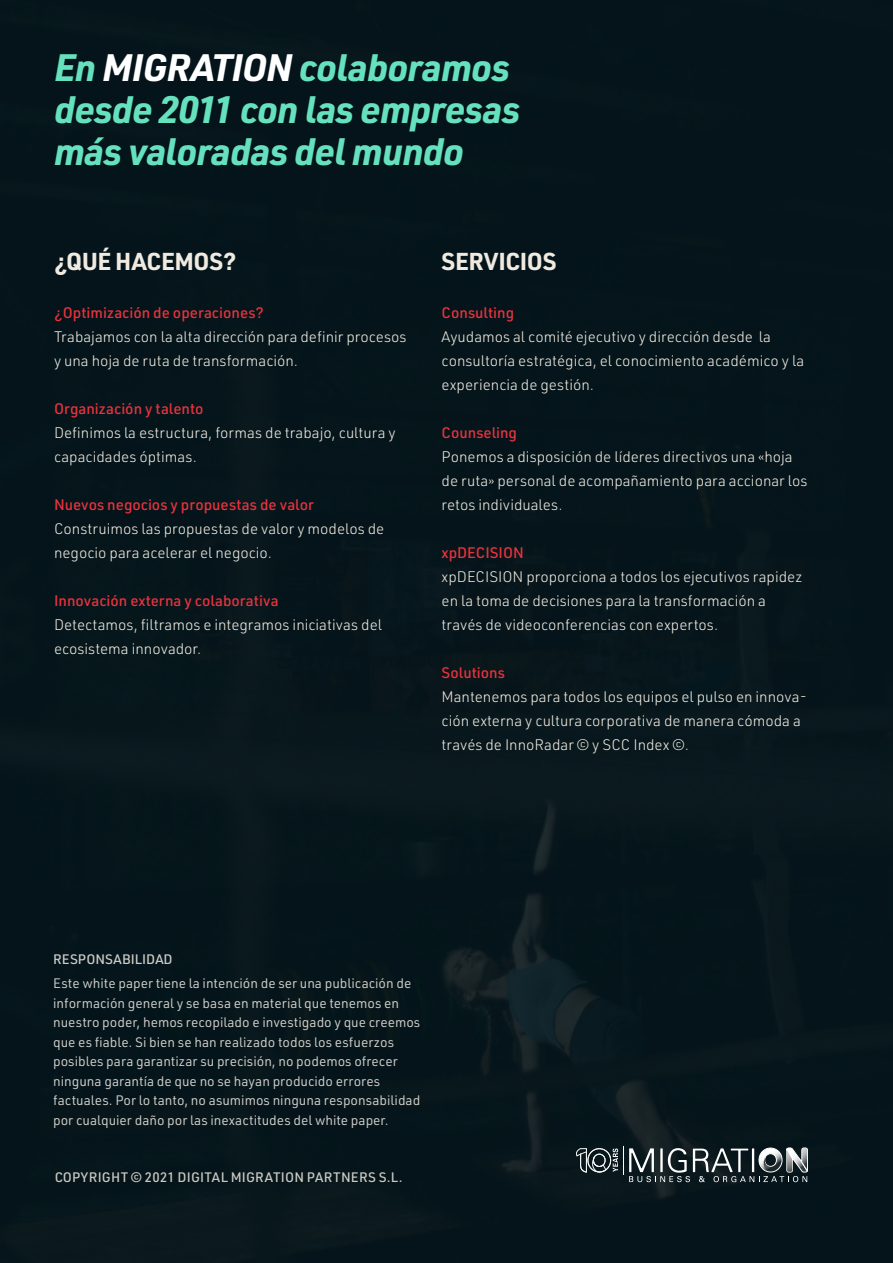
<style>
.page{position:relative;width:893px;height:1263px;background:#05171e}
.page>*{position:absolute;margin:0;border:0;box-sizing:border-box;transform-origin:0 0}
.t1{font:italic 700 37.5px/42px "URWDIN";letter-spacing:-.025em;color:#66e1be}
.t2{font:700 24px "URWDIN";letter-spacing:-.015em;color:#f0eae0}
.t3{font:300 15px/24px "URWDIN";color:#f0eae0}
.t4{font:500 15px "URWDIN";color:#e9323d}
.t5{font:13.5px/19.5px "URWDIN";color:#f3eee7}
.t6{font:500 13.5px "URWDIN";letter-spacing:.015em;color:#f0eae0}
.t7{font:500 13.5px "URWDIN";color:#f3eee7}
.s1{color:#fff}
</style>
<div class="page">
<svg style="left:576px;top:1146px;width:231px;height:36px"></svg>
<h1 class="t1" style="left:54px;top:45px;width:468px">En <span class="s1">MIGRATION</span> colaboramos desde 2011 con las empresas más valoradas del mundo</h1>
<h2 class="t2" style="left:54px;top:245px;width:184px">¿QUÉ HACEMOS?</h2>
<p class="t4" style="left:54px;top:303px;width:211px">¿Optimización de operaciones?</p>
<p class="t3" style="left:54px;top:324px;width:354px">Trabajamos con la alta dirección para definir procesos y una hoja de ruta de transformación.</p>
<p class="t4" style="left:54px;top:399px;width:151px">Organización y talento</p>
<p class="t3" style="left:54px;top:420px;width:343px">Definimos la estructura, formas de trabajo, cultura y capacidades óptimas.</p>
<p class="t4" style="left:54px;top:495px;width:261px">Nuevos negocios y propuestas de valor</p>
<p class="t3" style="left:54px;top:516px;width:332px">Construimos las propuestas de valor y modelos de negocio para acelerar el negocio.</p>
<p class="t4" style="left:54px;top:591px;width:226px">Innovación externa y colaborativa</p>
<p class="t3" style="left:54px;top:612px;width:330px">Detectamos, filtramos e integramos iniciativas del ecosistema innovador.</p>
<h2 class="t2" style="left:442px;top:245px;width:116px">SERVICIOS</h2>
<p class="t4" style="left:442px;top:303px;width:74px">Consulting</p>
<p class="t3" style="left:442px;top:324px;width:364px">Ayudamos al comité ejecutivo y dirección desde la consultoría estratégica, el conocimiento académico y la experiencia de gestión.</p>
<p class="t4" style="left:442px;top:423px;width:77px">Counseling</p>
<p class="t3" style="left:442px;top:444px;width:367px">Ponemos a disposición de líderes directivos una «hoja de ruta» personal de acompañamiento para accionar los retos individuales.</p>
<p class="t4" style="left:442px;top:543px;width:84px">xpDECISION</p>
<p class="t3" style="left:442px;top:564px;width:362px">xpDECISION proporciona a todos los ejecutivos rapidez en la toma de decisiones para la transformación a través de videoconferencias con expertos.</p>
<p class="t4" style="left:442px;top:663px;width:65px">Solutions</p>
<p class="t3" style="left:442px;top:684px;width:367px">Mantenemos para todos los equipos el pulso en innova&shy;ción externa y cultura corporativa de manera cómoda a través de InnoRadar © y SCC Index ©.</p>
<p class="t7" style="left:53px;top:950px;width:121px">RESPONSABILIDAD</p>
<p class="t5" style="left:53px;top:973px;width:369px">Este white paper tiene la intención de ser una publicación de información general y se basa en material que tenemos en nuestro poder, hemos recopilado e investigado y que creemos que es fiable. Si bien se han realizado todos los esfuerzos posibles para garantizar su precisión, no podemos ofrecer ninguna garantía de que no se hayan producido errores factuales. Por lo tanto, no asumimos ninguna responsabilidad por cualquier daño por las inexactitudes del white paper.</p>
<p class="t6" style="left:54px;top:1168px;width:350px">COPYRIGHT © 2021 DIGITAL MIGRATION PARTNERS S.L.</p>
</div>
